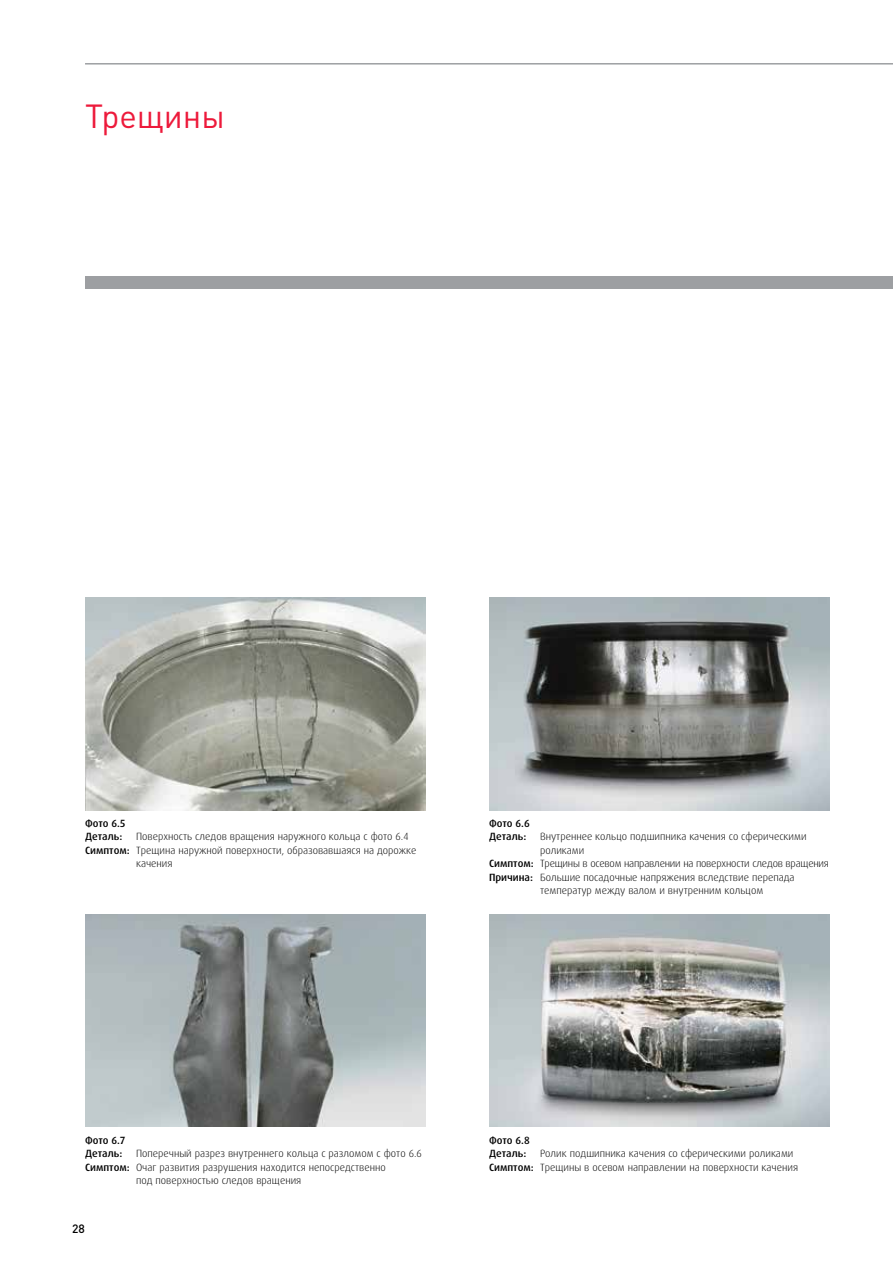
<style>
.page{position:relative;width:893px;height:1263px;background:#fff}
.page>*{position:absolute;margin:0;border:0;box-sizing:border-box;transform-origin:0 0}
.t1{font:33px "DIN Pro";color:#ed1a3b}
.t2{font:500 12px "DIN Pro";color:#000}
.t3{font:300 10.5px/13.5px "Dax Pro";color:#000}
.t4{font:300 10.5px "Dax Pro";letter-spacing:-.02em;color:#000}
.t5{font:500 10.5px/13.5px "Dax Pro";color:#000}
.s1{font-weight:500}
</style>
<div class="page">
<img style="left:85px;top:914px;width:340px;height:213px">
<img style="left:489px;top:914px;width:340px;height:213px">
<img style="left:85px;top:597px;width:340px;height:213px">
<img style="left:489px;top:597px;width:340px;height:213px">
<hr style="left:85px;top:63px;width:808px;height:2px;background:#9d9fa2">
<div style="left:85px;top:276px;width:808px;height:13px;background:#9d9fa2"></div>
<h1 class="t1" style="left:85px;top:93px;width:141px">Трещины</h1>
<p class="t5" style="left:85px;top:816px;width:42px">Фото 6.5<br>Деталь:</p>
<p class="t3" style="left:136px;top:830px;width:274px">Поверхность cледов вращения наружного кольца с фото 6.4</p>
<p class="t3" style="left:85px;top:843px;width:333px"><span class="s1">Симптом:</span> Трещина наружной поверхности, образовавшаяся на дорожке</p>
<p class="t3" style="left:136px;top:857px;width:38px">качения</p>
<p class="t5" style="left:489px;top:816px;width:42px">Фото 6.6<br>Деталь:</p>
<p class="t3" style="left:540px;top:830px;width:268px">Внутреннее кольцо подшипника качения со сферическими</p>
<p class="t3" style="left:540px;top:843px;width:46px">роликами</p>
<p class="t4" style="left:489px;top:857px;width:341px"><span class="s1">Симптом:</span> Трещины в осевом направлении на поверхности cледов вращения</p>
<p class="t3" style="left:489px;top:870px;width:307px"><span class="s1">Причина:</span> Большие посадочные напряжения вследствие перепада</p>
<p class="t3" style="left:540px;top:884px;width:225px">температур между валом и внутренним кольцом</p>
<p class="t5" style="left:85px;top:1133px;width:42px">Фото 6.7<br>Деталь:</p>
<p class="t3" style="left:136px;top:1147px;width:287px">Поперечный разрез внутреннего кольца с разломом с фото 6.6</p>
<p class="t3" style="left:85px;top:1160px;width:302px"><span class="s1">Симптом:</span> Очаг развития разрушения находится непосредственно</p>
<p class="t3" style="left:136px;top:1174px;width:167px">под поверхностью cледов вращения</p>
<p class="t2" style="left:72px;top:1221px;width:14px">28</p>
<p class="t5" style="left:489px;top:1133px;width:42px">Фото 6.8<br>Деталь:</p>
<p class="t3" style="left:489px;top:1147px;width:311px;text-indent:51px">Ролик подшипника качения со сферическими роликами<br><span class="s1">Симптом:</span> Трещины в осевом направлении на поверхности качения</p>
</div>
